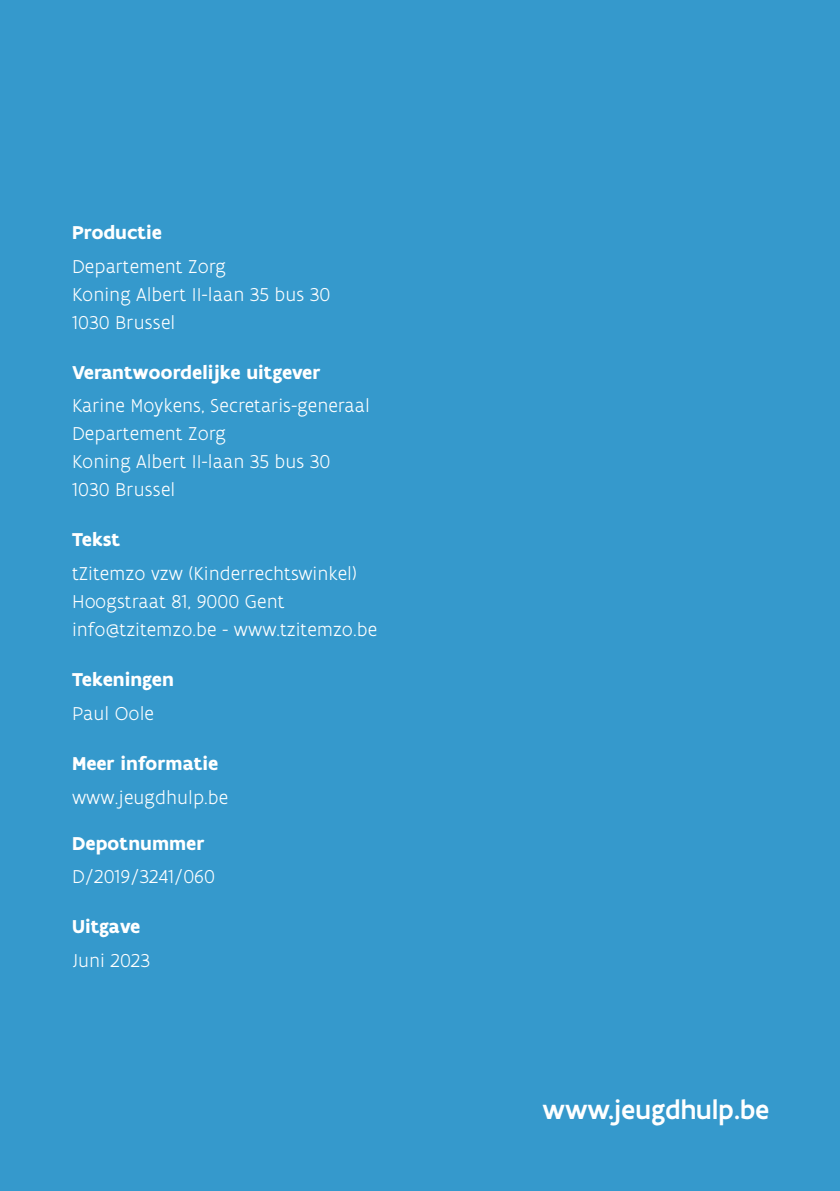
<style>
.page{position:relative;width:840px;height:1191px;background:#fff}
.page>*{position:absolute;margin:0;border:0;box-sizing:border-box;transform-origin:0 0}
.t1{font:500 28px "Flanders Art Sans";color:#fff}
.t2{font:300 20px/28px "Flanders Art Sans";color:#fff}
.t3{font:700 20px "Flanders Art Sans";color:#fff}
</style>
<div class="page">
<div style="left:0;top:0;width:839px;height:1191px;background:#3599cc"></div>
<p class="t3" style="left:72px;top:220px;width:91px">Productie</p>
<p class="t2" style="left:72px;top:252px;width:260px">Departement Zorg<br>Koning Albert II-laan 35 bus 30<br>1030 Brussel</p>
<p class="t3" style="left:72px;top:359px;width:250px">Verantwoordelijke uitgever</p>
<p class="t2" style="left:72px;top:392px;width:299px">Karine Moykens, Secretaris-generaal<br>Departement Zorg<br>Koning Albert II-laan 35 bus 30<br>1030 Brussel</p>
<p class="t3" style="left:72px;top:527px;width:50px">Tekst</p>
<p class="t2" style="left:72px;top:559px;width:306px">tZitemzo vzw (Kinderrechtswinkel)<br>Hoogstraat 81, 9000 Gent info@tzitemzo.be - www.tzitemzo.be</p>
<p class="t3" style="left:72px;top:667px;width:103px">Tekeningen</p>
<p class="t2" style="left:72px;top:699px;width:83px">Paul Oole</p>
<p class="t3" style="left:72px;top:750px;width:148px">Meer informatie</p>
<p class="t2" style="left:72px;top:783px;width:158px">www.jeugdhulp.be</p>
<p class="t3" style="left:72px;top:830px;width:134px">Depotnummer</p>
<p class="t2" style="left:72px;top:862px;width:144px">D/2019/3241/060</p>
<p class="t3" style="left:72px;top:914px;width:70px">Uitgave</p>
<p class="t2" style="left:72px;top:946px;width:79px">Juni 2023</p>
<h1 class="t1" style="left:542px;top:1092px;width:228px">www.jeugdhulp.be</h1>
</div>
